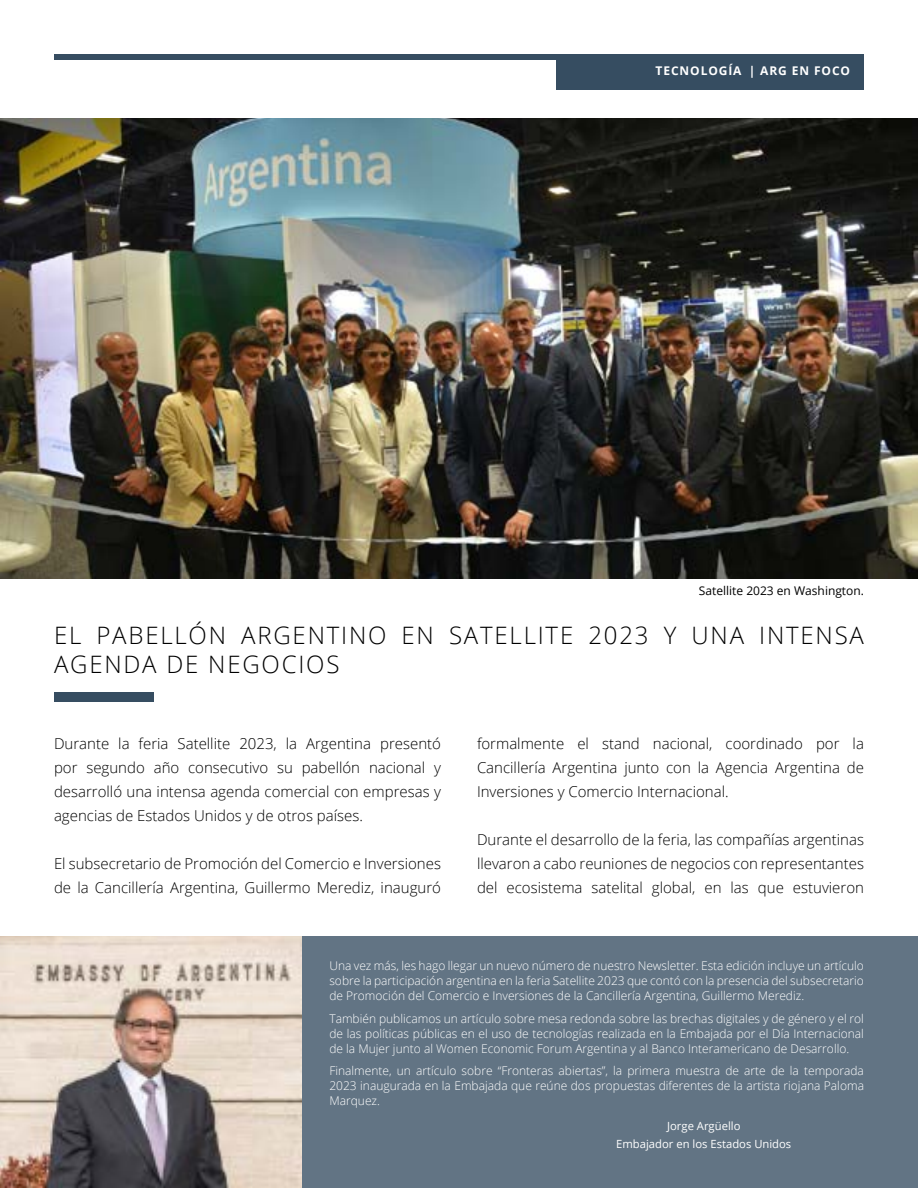
<style>
.page{position:relative;width:918px;height:1188px;background:#fff}
.page>*{position:absolute;margin:0;border:0;box-sizing:border-box;transform-origin:0 0}
.t1{font:300 24px/28.8px "Open Sans";letter-spacing:.075em;color:#000}
.t2{font:300 15px/24px "Open Sans";color:#000;text-align:justify}
.t3{font:300 12px/15px "Open Sans";color:#fff;text-align:justify}
.t4{font:12px "Open Sans";color:#000}
.t5{font:700 12px "Open Sans";letter-spacing:.075em;color:#fff}
.t6{font:11.25px/18px "Open Sans";color:#fff;text-align:center}
</style>
<div class="page">
<div style="left:54px;top:54px;width:810px;height:5px;background:#364d61"></div>
<div style="left:556px;top:54px;width:308px;height:36px;background:#364d61"></div>
<img style="left:0;top:118px;width:918px;height:461px">
<div style="left:54px;top:692px;width:100px;height:9px;background:#364d61"></div>
<div style="left:54px;top:936px;width:864px;height:252px;background:#627484"></div>
<img style="left:0;top:936px;width:302px;height:252px">
<p class="t5" style="left:656px;top:62px;width:18px">TECNO</p>
<p class="t5" style="left:701px;top:62px;width:151px">LOG ÍA | ARG EN FOCO</p>
<p class="t4" style="left:699px;top:582px;width:167px">Satellite 2023 en Washington.</p>
<h1 class="t1" style="left:54px;top:620px;width:811px">EL PABELLÓN ARGENTINO EN SATELLITE 2023 Y UNA INTENSA<br>AGENDA DE NEGOCIOS</h1>
<p class="t2" style="left:54px;top:732px;width:389px">Durante la feria Satellite 2023, la Argentina presentó por segundo año consecutivo su pabellón nacional y desarrolló una intensa agenda comercial con empresas y agencias de Estados Unidos y de otros países.</p>
<p class="t2" style="left:54px;top:852px;width:389px">El subsecretario de Promoción del Comercio e Inversiones de la Cancillería Argentina, Guillermo Merediz, inauguró</p>
<p class="t2" style="left:477px;top:732px;width:389px">formalmente el stand nacional, coordinado por la Cancillería Argentina junto con la Agencia Argentina de Inversiones y Comercio Internacional.</p>
<p class="t2" style="left:477px;top:828px;width:389px">Durante el desarrollo de la feria, las compañías argentinas llevaron a cabo reuniones de negocios con representantes del ecosistema satelital global, en las que estuvieron</p>
<p class="t3" style="left:329px;top:958px;width:536px">Una vez más, les hago llegar un nuevo número de nuestro Newsletter. Esta edición incluye un artículo sobre la participación argentina en la feria Satellite 2023 que contó con la presencia del subsecretario de Promoción del Comercio e Inversiones de la Cancillería Argentina, Guillermo Merediz.</p>
<p class="t3" style="left:329px;top:1011px;width:536px">También publicamos un artículo sobre mesa redonda sobre las brechas digitales y de género y el rol de las políticas públicas en el uso de tecnologías realizada en la Embajada por el Día Internacional de la Mujer junto al Women Economic Forum Argentina y al Banco Interamericano de Desarrollo.</p>
<p class="t3" style="left:329px;top:1063px;width:536px">Finalmente, un artículo sobre “Fronteras abiertas”, la primera muestra de arte de la temporada 2023 inaugurada en la Embajada que reúne dos propuestas diferentes de la artista riojana Paloma Marquez.</p>
<p class="t6" style="left:616px;top:1117px;width:177px">Jorge Argüello<br>Embajador en los Estados Unidos</p>
</div>
